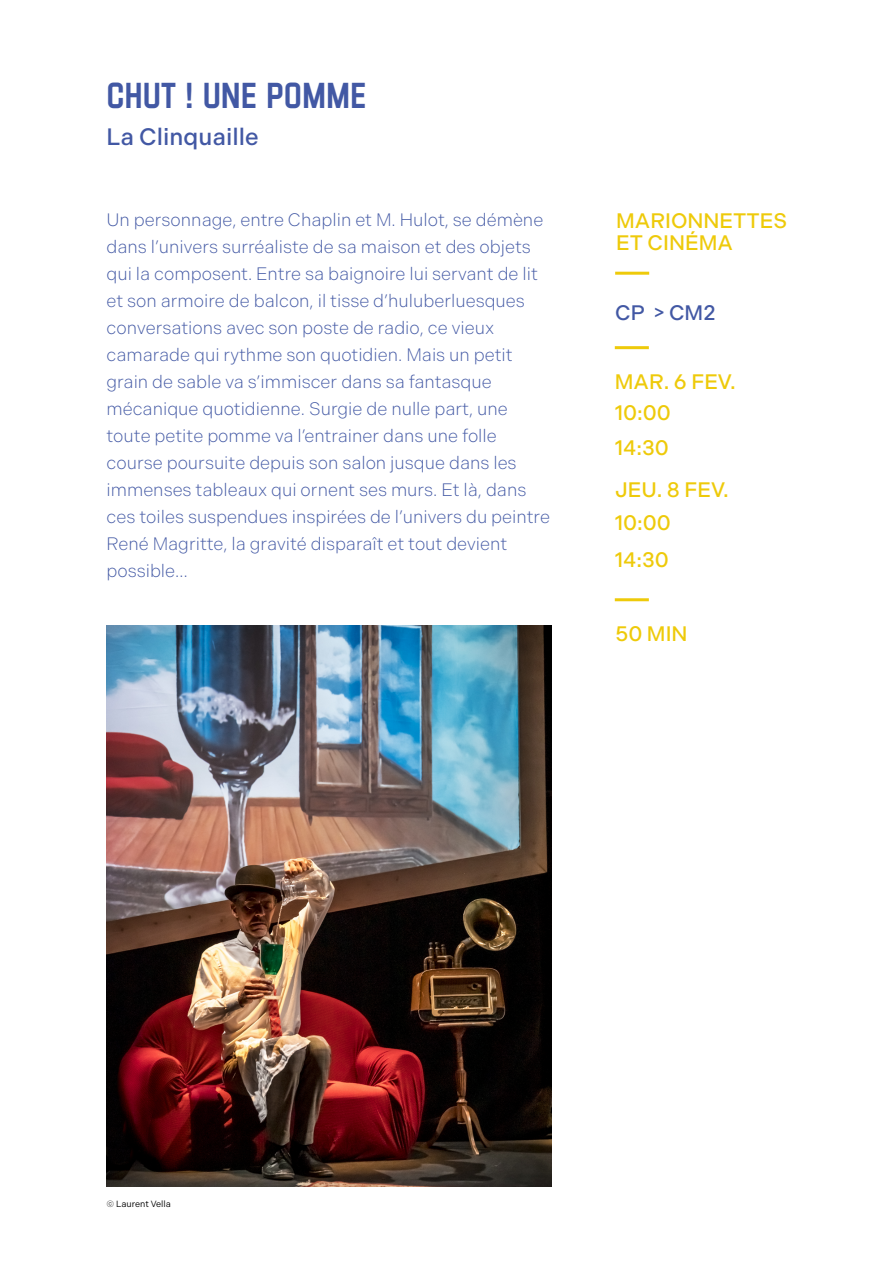
<style>
.page{position:relative;width:893px;height:1263px;background:#fff}
.page>*{position:absolute;margin:0;border:0;box-sizing:border-box;transform-origin:0 0}
.t1{font:36px "Plaak 4 Terme 44 Bold B";color:#4258a4}
.t2{font:500 23.7px "Indivisible";color:#4258a4}
.t3{font:500 21px/22px "Indivisible";color:#eeca0a}
.t4{font:500 21px "Indivisible";color:#4258a4}
.t5{font:300 18px/27px "Indivisible";color:#4258a4}
.t6{font:9px "Indivisible";color:#000}
</style>
<div class="page">
<img style="left:106px;top:626px;width:445px;height:561px">
<hr style="left:615px;top:272px;width:34px;height:3px;background:#eeca0a">
<hr style="left:615px;top:346px;width:34px;height:3px;background:#eeca0a">
<hr style="left:615px;top:598px;width:34px;height:3px;background:#eeca0a">
<h1 class="t1" style="left:106px;top:76px;width:261px">CHUT ! UNE POMME</h1>
<h2 class="t2" style="left:106px;top:123px;width:154px">La Clinquaille</h2>
<p class="t5" style="left:106px;top:206px;width:445px">Un personnage, entre Chaplin et M. Hulot, se démène dans l’univers surréaliste de sa maison et des objets qui la composent. Entre sa baignoire lui servant de lit et son armoire de balcon, il tisse d’huluberluesques conversations avec son poste de radio, ce vieux camarade qui rythme son quotidien. Mais un petit grain de sable va s’immiscer dans sa fantasque mécanique quotidienne. Surgie de nulle part, une toute petite pomme va l’entrainer dans une folle course poursuite depuis son salon jusque dans les immenses tableaux qui ornent ses murs. Et là, dans ces toiles suspendues inspirées de l’univers du peintre René Magritte, la gravité disparaît et tout devient possible…</p>
<p class="t3" style="left:616px;top:210px;width:172px">MARIONNETTES<br>ET CINÉMA</p>
<p class="t4" style="left:615px;top:300px;width:102px">CP &gt; CM2</p>
<p class="t3" style="left:615px;top:371px;width:122px">MAR. 6 FEV.</p>
<p class="t3" style="left:615px;top:402px;width:58px">10:00</p>
<p class="t3" style="left:615px;top:436px;width:56px">14:30</p>
<p class="t3" style="left:615px;top:473px;width:115px;line-height:33.3px">JEU. 8 FEV.<br>10:00</p>
<p class="t3" style="left:615px;top:549px;width:56px">14:30</p>
<p class="t3" style="left:615px;top:623px;width:74px">50 MIN</p>
<p class="t6" style="left:106px;top:1198px;width:66px">© Laurent Vella</p>
</div>
